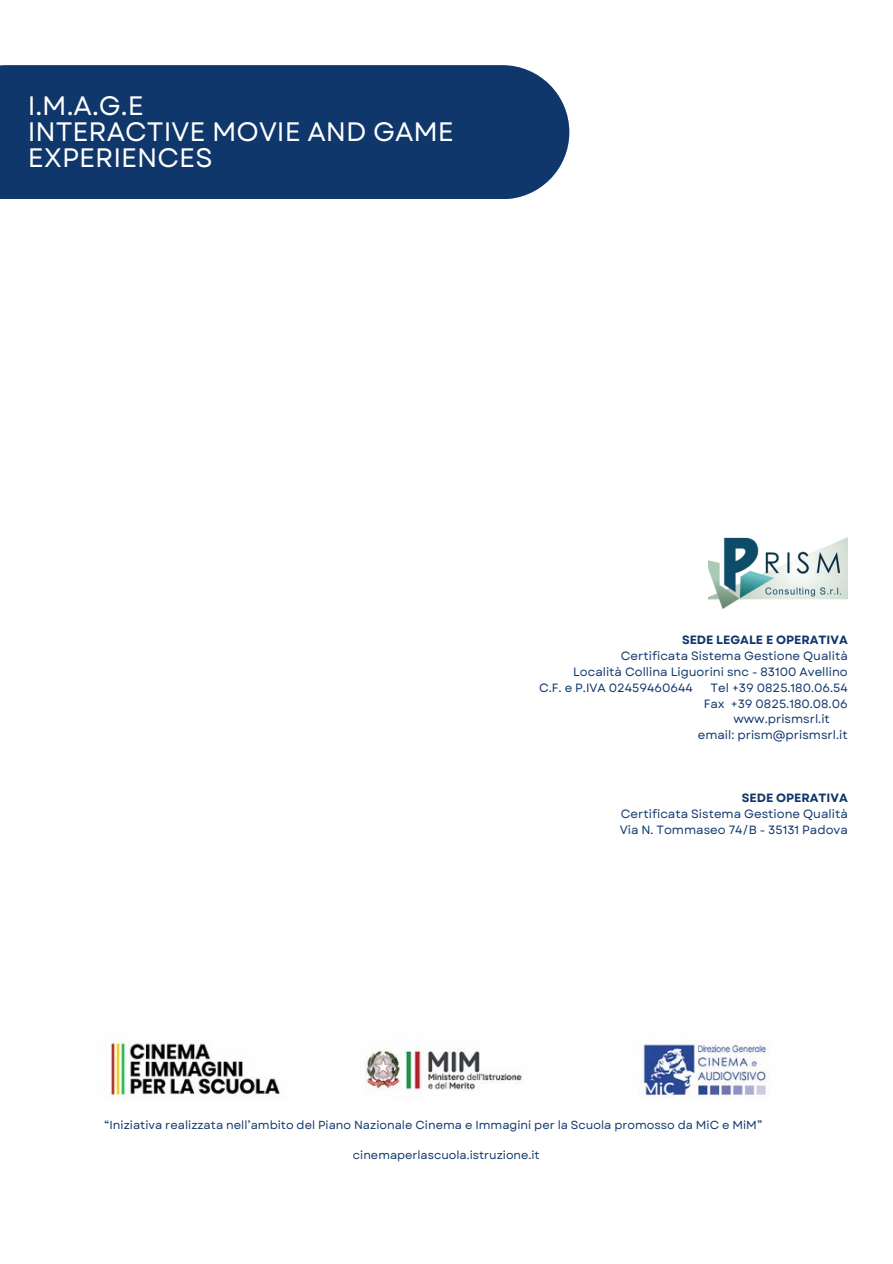
<style>
.page{position:relative;width:893px;height:1264px;background:#fff}
.page>*{position:absolute;margin:0;border:0;box-sizing:border-box;transform-origin:0 0}
.t1{font:26.7px/26.1px "Garet";color:#fff}
.t2{font:12px/16px "Garet";color:#0f376b}
.t3{font:700 12px "Garet";color:#0f376b}
.t4{font:11.7px "Garet";color:#0f376b}
.t5{font:11.55px "Garet";color:#0f376b}
</style>
<div class="page">
<div style="left:0;top:65px;width:569px;height:134px;background:#0f376b"></div>
<img style="left:708px;top:537px;width:139px;height:71px">
<img style="left:109px;top:1040px;width:660px;height:58px">
<h1 class="t1" style="left:28px;top:92px;width:428px">I.M.A.G.E<br>INTERACTIVE MOVIE AND GAME<br>EXPERIENCES</h1>
<p class="t3" style="left:682px;top:630px;width:167px">SEDE LEGALE E OPERATIVA</p>
<p class="t2" style="left:620px;top:647px;width:228px">Certificata Sistema Gestione Qualità</p>
<p class="t2" style="left:573px;top:663px;width:276px">Località Collina Liguorini snc - 83100 Avellino</p>
<p class="t2" style="left:539px;top:679px;width:155px">C.F. e P.IVA 02459460644</p>
<p class="t2" style="left:710px;top:679px;width:139px">Tel +39 0825.180.06.54</p>
<p class="t2" style="left:703px;top:695px;width:145px">Fax +39 0825.180.08.06</p>
<p class="t2" style="left:733px;top:711px;width:98px">www.prismsrl.it</p>
<p class="t2" style="left:697px;top:727px;width:151px">email: prism@prismsrl.it</p>
<p class="t3" style="left:741px;top:789px;width:107px">SEDE OPERATIVA</p>
<p class="t2" style="left:619px;top:805px;width:229px">Certificata Sistema Gestione Qualità<br>Via N. Tommaseo 74/B - 35131 Padova</p>
<p class="t4" style="left:104px;top:1116px;width:659px">“Iniziativa realizzata nell’ambito del Piano Nazionale Cinema e Immagini per la Scuola promosso da MiC e MiM”</p>
<p class="t5" style="left:353px;top:1146px;width:188px">cinemaperlascuola.istruzione.it</p>
</div>
